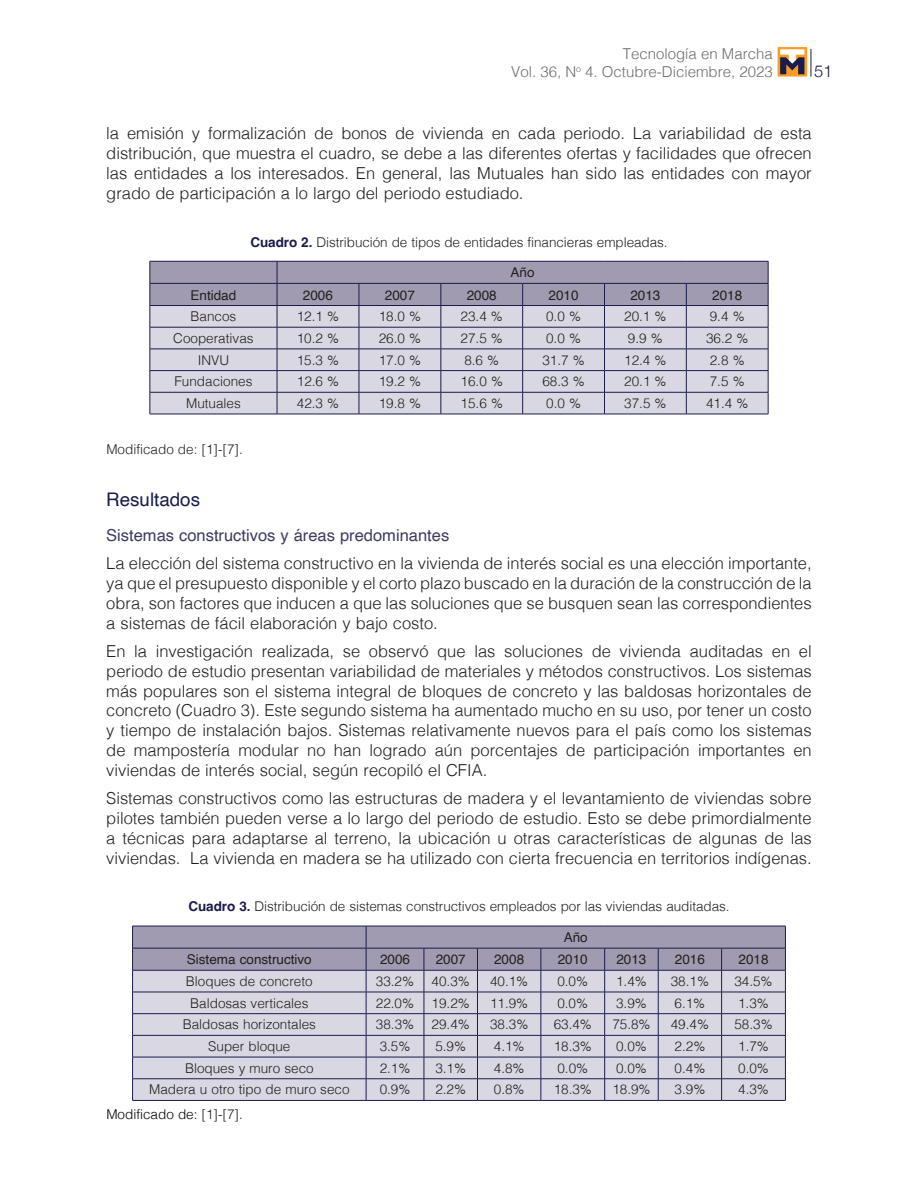
<style>
.page{position:relative;width:918px;height:1188px;background:#fff}
.page>*{position:absolute;margin:0;border:0;box-sizing:border-box;transform-origin:0 0}
.t1{font:18.75px "Helvetica";color:#1a1c4c}
.t2{font:300 16.5px/19.8px "Helvetica";color:#231f20;text-align:justify}
.t3{font:16.5px "Helvetica";color:#3c3b62}
.t4{font:300 16.5px "Helvetica Neue";color:#1a1c4c}
.t5{font:300 15px/18px "Helvetica";color:#6c6d70;text-align:right}
.t6{font:300 13.5px "Helvetica";color:#231f20}
.t7{font:13.5px "Helvetica";color:#231f20}
.t8{font:300 13.5px "Helvetica";color:#040503}
.s1{font-weight:700;color:#1a1c4c}
.s2{color:#231f20}
</style>
<div class="page">
<svg style="left:811px;top:49px;width:1px;height:28px"></svg>
<svg style="left:778px;top:47px;width:29px;height:30px"></svg>
<svg style="left:780px;top:49px;width:24px;height:25px"></svg>
<svg style="left:150px;top:261px;width:619px;height:153px;background:#bebbca"></svg>
<hr style="left:150px;top:414px;width:127px;height:1px;background:#1a1c4c">
<hr style="left:277px;top:414px;width:82px;height:1px;background:#1a1c4c">
<hr style="left:359px;top:414px;width:82px;height:1px;background:#1a1c4c">
<hr style="left:441px;top:414px;width:82px;height:1px;background:#1a1c4c">
<hr style="left:523px;top:414px;width:82px;height:1px;background:#1a1c4c">
<hr style="left:604px;top:414px;width:82px;height:1px;background:#1a1c4c">
<hr style="left:686px;top:414px;width:82px;height:1px;background:#1a1c4c">
<svg style="left:132px;top:926px;width:654px;height:174px;background:#c0becc"></svg>
<hr style="left:132px;top:1100px;width:234px;height:1px;background:#1a1c4c">
<hr style="left:366px;top:1100px;width:58px;height:1px;background:#1a1c4c">
<hr style="left:424px;top:1100px;width:53px;height:1px;background:#1a1c4c">
<hr style="left:477px;top:1100px;width:64px;height:1px;background:#1a1c4c">
<hr style="left:541px;top:1100px;width:64px;height:1px;background:#1a1c4c">
<hr style="left:605px;top:1100px;width:53px;height:1px;background:#1a1c4c">
<hr style="left:658px;top:1100px;width:64px;height:1px;background:#1a1c4c">
<hr style="left:722px;top:1100px;width:64px;height:1px;background:#1a1c4c">
<p class="t5" style="left:511px;top:43px;width:263px">Tecnología en Marcha<br>Vol. 36, N<sup>o</sup> 4. Octubre-Diciembre, 2023</p>
<p class="t4" style="left:814px;top:57px;width:20px">51</p>
<p class="t2" style="left:106px;top:122px;width:707px">la emisión y formalización de bonos de vivienda en cada periodo. La variabilidad de esta distribución, que muestra el cuadro, se debe a las diferentes ofertas y facilidades que ofrecen las entidades a los interesados. En general, las Mutuales han sido las entidades con mayor grado de participación a lo largo del periodo estudiado.</p>
<p class="t6" style="left:250px;top:230px;width:419px"><span class="s1">Cuadro 2.</span> Distribución de tipos de entidades financieras empleadas.</p>
<p class="t7" style="left:511px;top:262px;width:26px">Año</p>
<p class="t7" style="left:191px;top:284px;width:47px">Entidad</p>
<p class="t7" style="left:303px;top:284px;width:32px">2006</p>
<p class="t7" style="left:385px;top:284px;width:32px">2007</p>
<p class="t7" style="left:467px;top:284px;width:32px">2008</p>
<p class="t7" style="left:549px;top:284px;width:32px">2010</p>
<p class="t7" style="left:630px;top:284px;width:32px">2013</p>
<p class="t7" style="left:712px;top:284px;width:32px">2018</p>
<p class="t6" style="left:191px;top:305px;width:47px">Bancos</p>
<p class="t6" style="left:297px;top:305px;width:44px">12.1 %</p>
<p class="t6" style="left:379px;top:305px;width:44px">18.0 %</p>
<p class="t6" style="left:461px;top:305px;width:44px">23.4 %</p>
<p class="t6" style="left:546px;top:305px;width:36px">0.0 %</p>
<p class="t6" style="left:624px;top:305px;width:44px">20.1 %</p>
<p class="t6" style="left:710px;top:305px;width:36px">9.4 %</p>
<p class="t6" style="left:173px;top:327px;width:82px">Cooperativas</p>
<p class="t6" style="left:297px;top:327px;width:44px">10.2 %</p>
<p class="t6" style="left:379px;top:327px;width:44px">26.0 %</p>
<p class="t6" style="left:461px;top:327px;width:44px">27.5 %</p>
<p class="t6" style="left:546px;top:327px;width:36px">0.0 %</p>
<p class="t6" style="left:628px;top:327px;width:36px">9.9 %</p>
<p class="t6" style="left:706px;top:327px;width:44px">36.2 %</p>
<p class="t6" style="left:198px;top:348px;width:33px">INVU</p>
<p class="t6" style="left:297px;top:348px;width:44px">15.3 %</p>
<p class="t6" style="left:379px;top:348px;width:44px">17.0 %</p>
<p class="t6" style="left:464px;top:348px;width:36px">8.6 %</p>
<p class="t6" style="left:542px;top:348px;width:44px">31.7 %</p>
<p class="t6" style="left:624px;top:348px;width:44px">12.4 %</p>
<p class="t6" style="left:710px;top:348px;width:36px">2.8 %</p>
<p class="t6" style="left:174px;top:370px;width:80px">Fundaciones</p>
<p class="t6" style="left:297px;top:370px;width:44px">12.6 %</p>
<p class="t6" style="left:379px;top:370px;width:44px">19.2 %</p>
<p class="t6" style="left:461px;top:370px;width:44px">16.0 %</p>
<p class="t6" style="left:542px;top:370px;width:44px">68.3 %</p>
<p class="t6" style="left:624px;top:370px;width:44px">20.1 %</p>
<p class="t6" style="left:710px;top:370px;width:36px">7.5 %</p>
<p class="t6" style="left:186px;top:392px;width:56px">Mutuales</p>
<p class="t6" style="left:297px;top:392px;width:44px">42.3 %</p>
<p class="t6" style="left:379px;top:392px;width:44px">19.8 %</p>
<p class="t6" style="left:461px;top:392px;width:44px">15.6 %</p>
<p class="t6" style="left:546px;top:392px;width:36px">0.0 %</p>
<p class="t6" style="left:624px;top:392px;width:44px">37.5 %</p>
<p class="t6" style="left:706px;top:392px;width:44px">41.4 %</p>
<p class="t6" style="left:106px;top:438px;width:138px">Modificado de: [1]-[7].</p>
<p class="t1" style="left:106px;top:485px;width:95px">Resultados</p>
<p class="t3" style="left:106px;top:523px;width:344px">Sistemas constructivos y áreas predominantes</p>
<p class="t2" style="left:106px;top:552px;width:707px">La elección del sistema constructivo en la vivienda de interés social es una elección importante, ya que el presupuesto disponible y el corto plazo buscado en la duración de la construcción de la obra, son factores que inducen a que las soluciones que se busquen sean las correspondientes a sistemas de fácil elaboración y bajo costo.</p>
<p class="t2" style="left:106px;top:640px;width:707px">En la investigación realizada, se observó que las soluciones de vivienda auditadas en el periodo de estudio presentan variabilidad de materiales y métodos constructivos. Los sistemas más populares son el sistema integral de bloques de concreto y las baldosas horizontales de concreto (Cuadro 3). Este segundo sistema ha aumentado mucho en su uso, por tener un costo y tiempo de instalación bajos. Sistemas relativamente nuevos para el país como los sistemas de mampostería modular no han logrado aún porcentajes de participación importantes en viviendas de interés social, según recopiló el CFIA.</p>
<p class="t2" style="left:106px;top:787px;width:707px">Sistemas constructivos como las estructuras de madera y el levantamiento de viviendas sobre pilotes también pueden verse a lo largo del periodo de estudio. Esto se debe primordialmente a técnicas para adaptarse al terreno, la ubicación u otras características de algunas de las viviendas. La vivienda en madera se ha utilizado con cierta frecuencia en territorios indígenas.</p>
<p class="t6" style="left:188px;top:895px;width:543px"><span class="s1">Cuadro 3.</span> Distribución de sistemas constructivos empleados por las viviendas auditadas.</p>
<p class="t7" style="left:564px;top:927px;width:26px">Año</p>
<p class="t7" style="left:187px;top:949px;width:126px">Sistema constructivo</p>
<p class="t7" style="left:380px;top:949px;width:32px">2006</p>
<p class="t7" style="left:436px;top:949px;width:32px">2007</p>
<p class="t7" style="left:494px;top:949px;width:32px">2008</p>
<p class="t7" style="left:558px;top:949px;width:32px">2010</p>
<p class="t7" style="left:616px;top:949px;width:32px">2013</p>
<p class="t7" style="left:675px;top:949px;width:32px">2016</p>
<p class="t7" style="left:739px;top:949px;width:32px">2018</p>
<p class="t6" style="left:186px;top:970px;width:128px">Bloques de concreto</p>
<p class="t6" style="left:376px;top:970px;width:40px">33.2%</p>
<p class="t6" style="left:432px;top:970px;width:40px">40.3%</p>
<p class="t6" style="left:490px;top:970px;width:40px">40.1%</p>
<p class="t6" style="left:557px;top:970px;width:32px">0.0%</p>
<p class="t6" style="left:616px;top:970px;width:32px">1.4%</p>
<p class="t6" style="left:671px;top:970px;width:40px">38.1%</p>
<p class="t6" style="left:734px;top:970px;width:40px">34.5%</p>
<p class="t6" style="left:190px;top:991px;width:120px">Baldosas verticales</p>
<p class="t6" style="left:376px;top:991px;width:40px">22.0%</p>
<p class="t6" style="left:432px;top:991px;width:40px">19.2%</p>
<p class="t6" style="left:490px;top:991px;width:40px">11.9%</p>
<p class="t6" style="left:557px;top:991px;width:32px">0.0%</p>
<p class="t6" style="left:616px;top:991px;width:32px">3.9%</p>
<p class="t6" style="left:675px;top:991px;width:32px">6.1%</p>
<p class="t6" style="left:738px;top:991px;width:32px">1.3%</p>
<p class="t6" style="left:183px;top:1013px;width:135px">Baldosas horizontales</p>
<p class="t6" style="left:376px;top:1013px;width:40px">38.3%</p>
<p class="t6" style="left:432px;top:1013px;width:40px">29.4%</p>
<p class="t6" style="left:490px;top:1013px;width:40px">38.3%</p>
<p class="t6" style="left:554px;top:1013px;width:40px">63.4%</p>
<p class="t6" style="left:612px;top:1013px;width:40px">75.8%</p>
<p class="t6" style="left:671px;top:1013px;width:40px">49.4%</p>
<p class="t6" style="left:734px;top:1013px;width:40px">58.3%</p>
<p class="t6" style="left:208px;top:1035px;width:84px">Super bloque</p>
<p class="t6" style="left:380px;top:1035px;width:32px">3.5%</p>
<p class="t6" style="left:435px;top:1035px;width:32px">5.9%</p>
<p class="t6" style="left:494px;top:1035px;width:32px">4.1%</p>
<p class="t6" style="left:554px;top:1035px;width:40px">18.3%</p>
<p class="t6" style="left:616px;top:1035px;width:32px">0.0%</p>
<p class="t6" style="left:675px;top:1035px;width:32px">2.2%</p>
<p class="t6" style="left:738px;top:1035px;width:32px">1.7%</p>
<p class="t6" style="left:185px;top:1056px;width:130px">Bloques y muro seco</p>
<p class="t6" style="left:380px;top:1056px;width:32px">2.1%</p>
<p class="t6" style="left:435px;top:1056px;width:32px">3.1%</p>
<p class="t6" style="left:494px;top:1056px;width:32px">4.8%</p>
<p class="t6" style="left:557px;top:1056px;width:32px">0.0%</p>
<p class="t6" style="left:616px;top:1056px;width:32px">0.0%</p>
<p class="t6" style="left:675px;top:1056px;width:32px">0.4%</p>
<p class="t6" style="left:738px;top:1056px;width:32px">0.0%</p>
<p class="t6" style="left:149px;top:1078px;width:202px">Madera u otro tipo de muro seco</p>
<p class="t6" style="left:380px;top:1078px;width:32px">0.9%</p>
<p class="t6" style="left:435px;top:1078px;width:32px">2.2%</p>
<p class="t6" style="left:494px;top:1078px;width:32px">0.8%</p>
<p class="t6" style="left:554px;top:1078px;width:40px">18.3%</p>
<p class="t6" style="left:612px;top:1078px;width:40px">18.9%</p>
<p class="t6" style="left:675px;top:1078px;width:32px">3.9%</p>
<p class="t6" style="left:738px;top:1078px;width:32px">4.3%</p>
<p class="t8" style="left:106px;top:1103px;width:138px">Modificado de: <span class="s2">[1]-[7].</span></p>
</div>
